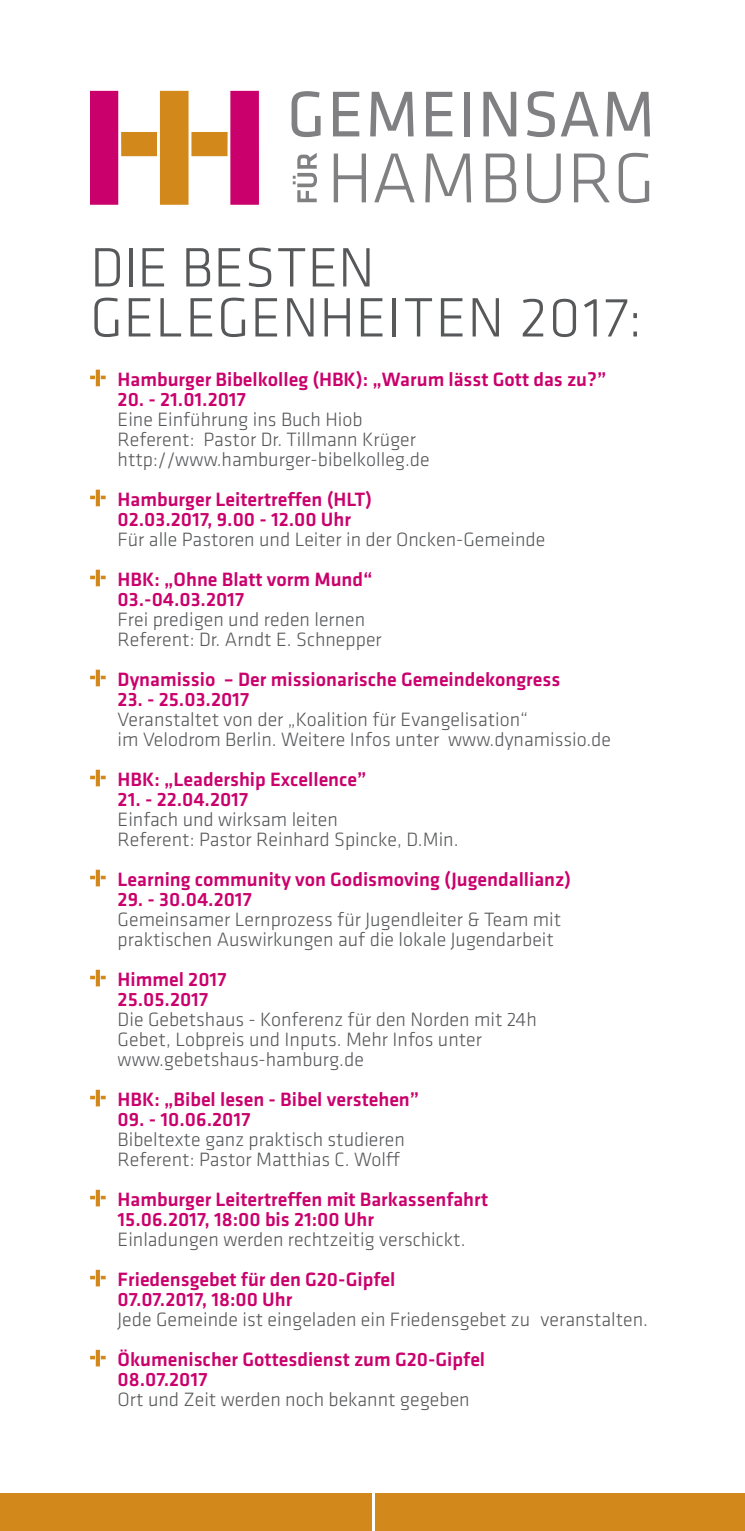
<style>
.page{position:relative;width:745px;height:1531px;background:#fff}
.page>*{position:absolute;margin:0;border:0;box-sizing:border-box;transform-origin:0 0}
.t1{font:300 57.5px "Klavika Basic";letter-spacing:.015em;color:#57585a}
.t2{font:300 20px/20px "Klavika Basic";color:#57585a}
.t3{font:500 20px "Klavika Basic";color:#ca016c}
</style>
<div class="page">
<div style="left:0;top:1494px;width:371px;height:37px;background:#d3881b"></div>
<div style="left:375px;top:1494px;width:369px;height:37px;background:#d3881b"></div>
<svg style="left:333px;top:154px;width:33px;height:48px"></svg>
<svg style="left:374px;top:154px;width:40px;height:48px"></svg>
<svg style="left:425px;top:154px;width:46px;height:48px"></svg>
<svg style="left:485px;top:154px;width:31px;height:48px"></svg>
<svg style="left:527px;top:154px;width:33px;height:49px"></svg>
<svg style="left:574px;top:154px;width:35px;height:48px"></svg>
<svg style="left:618px;top:153px;width:30px;height:50px"></svg>
<svg style="left:291px;top:91px;width:29px;height:46px"></svg>
<svg style="left:333px;top:92px;width:26px;height:44px"></svg>
<svg style="left:370px;top:92px;width:43px;height:44px"></svg>
<svg style="left:426px;top:92px;width:26px;height:44px"></svg>
<div style="left:464px;top:92px;width:5px;height:44px;background:#808083"></div>
<svg style="left:483px;top:92px;width:33px;height:44px"></svg>
<svg style="left:527px;top:91px;width:27px;height:46px"></svg>
<svg style="left:561px;top:92px;width:37px;height:44px"></svg>
<svg style="left:606px;top:92px;width:43px;height:44px"></svg>
<svg style="left:292px;top:153px;width:25px;height:49px"></svg>
<svg style="left:121px;top:91px;width:106px;height:113px"></svg>
<div style="left:90px;top:91px;width:28px;height:113px;background:#ca016c"></div>
<div style="left:230px;top:91px;width:29px;height:113px;background:#ca016c"></div>
<svg style="left:101px;top:376px;width:5px;height:3px"></svg>
<svg style="left:90px;top:376px;width:5px;height:3px"></svg>
<hr style="left:96px;top:370px;width:4px;height:16px;background:#d3881b">
<svg style="left:101px;top:496px;width:5px;height:3px"></svg>
<svg style="left:90px;top:496px;width:5px;height:3px"></svg>
<hr style="left:96px;top:490px;width:4px;height:16px;background:#d3881b">
<svg style="left:101px;top:576px;width:5px;height:3px"></svg>
<svg style="left:90px;top:576px;width:5px;height:3px"></svg>
<hr style="left:96px;top:570px;width:4px;height:16px;background:#d3881b">
<svg style="left:101px;top:676px;width:5px;height:3px"></svg>
<svg style="left:90px;top:676px;width:5px;height:3px"></svg>
<hr style="left:96px;top:670px;width:4px;height:16px;background:#d3881b">
<svg style="left:101px;top:776px;width:5px;height:3px"></svg>
<svg style="left:90px;top:776px;width:5px;height:3px"></svg>
<hr style="left:96px;top:770px;width:4px;height:16px;background:#d3881b">
<svg style="left:101px;top:876px;width:5px;height:3px"></svg>
<svg style="left:90px;top:876px;width:5px;height:3px"></svg>
<hr style="left:96px;top:870px;width:4px;height:16px;background:#d3881b">
<svg style="left:101px;top:976px;width:5px;height:3px"></svg>
<svg style="left:90px;top:976px;width:5px;height:3px"></svg>
<hr style="left:96px;top:970px;width:4px;height:16px;background:#d3881b">
<svg style="left:101px;top:1096px;width:5px;height:3px"></svg>
<svg style="left:90px;top:1096px;width:5px;height:3px"></svg>
<hr style="left:96px;top:1090px;width:4px;height:16px;background:#d3881b">
<svg style="left:101px;top:1196px;width:5px;height:3px"></svg>
<svg style="left:90px;top:1196px;width:5px;height:3px"></svg>
<hr style="left:96px;top:1190px;width:4px;height:16px;background:#d3881b">
<svg style="left:101px;top:1276px;width:5px;height:3px"></svg>
<svg style="left:90px;top:1276px;width:5px;height:3px"></svg>
<hr style="left:96px;top:1270px;width:4px;height:16px;background:#d3881b">
<svg style="left:101px;top:1356px;width:5px;height:3px"></svg>
<svg style="left:90px;top:1356px;width:5px;height:3px"></svg>
<hr style="left:96px;top:1350px;width:4px;height:16px;background:#d3881b">
<p class="t1" style="left:90px;top:233px;width:286px">DIE BESTEN</p>
<p class="t1" style="left:90px;top:283px;width:553px">GELEGENHEITEN 2017:</p>
<p class="t3" style="left:118px;top:366px;width:490px">Hamburger Bibelkolleg (HBK): „Warum lässt Gott das zu?”</p>
<p class="t3" style="left:118px;top:386px;width:130px">20. - 21.01.2017</p>
<p class="t2" style="left:118px;top:409px;width:246px">Eine Einführung ins Buch Hiob</p>
<p class="t2" style="left:118px;top:429px;width:300px">Referent: Pastor Dr. Tillmann Krüger</p>
<p class="t2" style="left:118px;top:449px;width:313px">http://www.hamburger-bibelkolleg.de</p>
<p class="t3" style="left:118px;top:486px;width:256px">Hamburger Leitertreffen (HLT)</p>
<p class="t3" style="left:118px;top:506px;width:235px">02.03.2017, 9.00 - 12.00 Uhr</p>
<p class="t2" style="left:118px;top:529px;width:429px">Für alle Pastoren und Leiter in der Oncken-Gemeinde</p>
<p class="t3" style="left:118px;top:566px;width:256px">HBK: „Ohne Blatt vorm Mund“</p>
<p class="t3" style="left:118px;top:586px;width:128px">03.-04.03.2017</p>
<p class="t2" style="left:118px;top:609px;width:249px">Frei predigen und reden lernen</p>
<p class="t2" style="left:118px;top:629px;width:265px">Referent: Dr. Arndt E. Schnepper</p>
<p class="t3" style="left:118px;top:666px;width:444px">Dynamissio – Der missionarische Gemeindekongress</p>
<p class="t3" style="left:118px;top:686px;width:133px">23. - 25.03.2017</p>
<p class="t2" style="left:118px;top:709px;width:494px">Veranstaltet von der „Koalition für Evangelisation“<br>im Velodrom Berlin. Weitere Infos unter www.dynamissio.de</p>
<p class="t3" style="left:118px;top:766px;width:250px">HBK: „Leadership Excellence”</p>
<p class="t3" style="left:118px;top:786px;width:132px">21. - 22.04.2017</p>
<p class="t2" style="left:118px;top:809px;width:221px">Einfach und wirksam leiten</p>
<p class="t2" style="left:118px;top:829px;width:342px">Referent: Pastor Reinhard Spincke, D.Min.</p>
<p class="t3" style="left:118px;top:866px;width:454px">Learning community von Godismoving (Jugendallianz)</p>
<p class="t3" style="left:118px;top:886px;width:136px">29. - 30.04.2017</p>
<p class="t2" style="left:118px;top:909px;width:445px">Gemeinsamer Lernprozess für Jugendleiter &amp; Team mit praktischen Auswirkungen auf die lokale Jugendarbeit</p>
<p class="t3" style="left:118px;top:966px;width:110px">Himmel 2017</p>
<p class="t3" style="left:118px;top:986px;width:92px">25.05.2017</p>
<p class="t2" style="left:118px;top:1009px;width:420px">Die Gebetshaus - Konferenz für den Norden mit 24h<br>Gebet, Lobpreis und Inputs. Mehr Infos unter www.gebetshaus-hamburg.de</p>
<p class="t3" style="left:118px;top:1086px;width:303px">HBK: „Bibel lesen - Bibel verstehen”</p>
<p class="t3" style="left:118px;top:1106px;width:134px">09. - 10.06.2017</p>
<p class="t2" style="left:118px;top:1129px;width:288px">Bibeltexte ganz praktisch studieren</p>
<p class="t2" style="left:118px;top:1149px;width:284px">Referent: Pastor Matthias C. Wolff</p>
<p class="t3" style="left:118px;top:1186px;width:372px">Hamburger Leitertreffen mit Barkassenfahrt</p>
<p class="t3" style="left:118px;top:1206px;width:258px">15.06.2017, 18:00 bis 21:00 Uhr</p>
<p class="t2" style="left:118px;top:1229px;width:349px">Einladungen werden rechtzeitig verschickt.</p>
<p class="t3" style="left:118px;top:1266px;width:279px">Friedensgebet für den G20-Gipfel</p>
<p class="t3" style="left:118px;top:1286px;width:176px">07.07.2017, 18:00 Uhr</p>
<p class="t2" style="left:118px;top:1309px;width:531px">Jede Gemeinde ist eingeladen ein Friedensgebet zu veranstalten.</p>
<p class="t3" style="left:118px;top:1346px;width:369px">Ökumenischer Gottesdienst zum G20-Gipfel</p>
<p class="t3" style="left:118px;top:1366px;width:91px">08.07.2017</p>
<p class="t2" style="left:118px;top:1389px;width:353px">Ort und Zeit werden noch bekannt gegeben</p>
</div>
